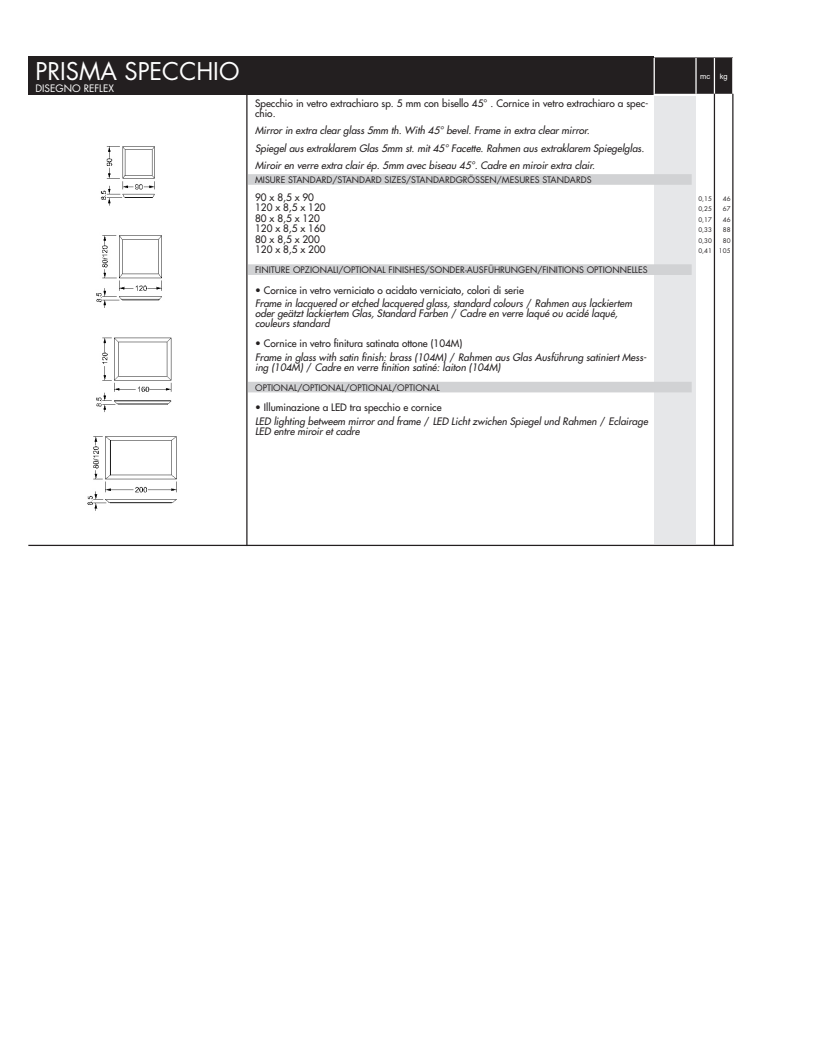
<style>
.page{position:relative;width:815px;height:1053px;background:#fff}
.page>*{position:absolute;margin:0;border:0;box-sizing:border-box;transform-origin:0 0}
.t1{font:23.75px "Futura Std";color:#fff}
.t2{font:italic 500 10px/13.5px "Futura Std";color:#231f20}
.t3{font:500 10px/10.5px "Futura Std";color:#231f20}
.t4{font:10px "Futura Std";color:#fff}
.t5{font:8.75px "Futura Std";color:#231f20}
.t6{font:7.5px "Arial";color:#fff}
.t7{font:6.25px/10.5px "Futura Std";color:#231f20;text-align:right}
.s1{font-style:normal}
.s2{font-weight:400;font-style:normal}
</style>
<div class="page">
<div style="left:28px;top:57px;width:626px;height:38px;background:#231f20"></div>
<svg style="left:654px;top:57px;width:79px;height:38px;background:#363334"></svg>
<div style="left:654px;top:96px;width:42px;height:447px;background:#e6e7e9"></div>
<hr style="left:28px;top:544px;width:705px;height:2px;background:#231f20">
<hr style="left:246px;top:94px;width:2px;height:452px;background:#231f20">
<hr style="left:714px;top:94px;width:1px;height:452px;background:#231f20">
<hr style="left:732px;top:94px;width:1px;height:452px;background:#231f20">
<img style="left:87px;top:146px;width:90px;height:365px">
<div style="left:248px;top:174px;width:444px;height:11px;background:#d1d2d4"></div>
<div style="left:248px;top:264px;width:444px;height:11px;background:#d1d2d4"></div>
<div style="left:248px;top:382px;width:444px;height:10px;background:#d1d2d4"></div>
<h1 class="t1" style="left:35px;top:56px;width:206px">PRISMA SPECCHIO</h1>
<p class="t4" style="left:35px;top:82px;width:80px">DISEGNO REFLEX</p>
<p class="t3" style="left:255px;top:98px;width:395px;line-height:10px">Specchio in vetro extrachiaro sp. 5 mm con bisello 45° . Cornice in vetro extrachiaro a spec&shy;chio.</p>
<p class="t2" style="left:255px;top:122px;width:391px;line-height:17.5px">Mirror in extra clear glass 5mm th. With 45° bevel. Frame in extra clear mirror.<br>Spiegel aus extraklarem Glas 5mm st. mit 45° Facette. Rahmen aus extraklarem Spiegelglas.<br>Miroir en verre extra clair ép. 5mm avec biseau 45°. Cadre en miroir extra clair.</p>
<p class="t5" style="left:255px;top:174px;width:338px">MISURE STANDARD/STANDARD SIZES/STANDARDGRÖSSEN/MESURES STANDARDS</p>
<p class="t3" style="left:255px;top:192px;width:72px">90 x 8,5 x 90<br>120 x 8,5 x 120<br>80 x 8,5 x 120<br>120 x 8,5 x 160<br>80 x 8,5 x 200<br>120 x 8,5 x 200</p>
<p class="t5" style="left:255px;top:264px;width:394px">FINITURE OPZIONALI/OPTIONAL FINISHES/SONDER-AUSFÜHRUNGEN/FINITIONS OPTIONNELLES</p>
<p class="t2" style="left:255px;top:283px;width:378px"><span class="s1">• Cornice in vetro verniciato o acidato verniciato, colori di serie<br></span>Frame in lacquered or etched lacquered glass, standard colours <span class="s2">/</span> Rahmen aus lackiertem</p>
<p class="t2" style="left:255px;top:309px;width:364px;line-height:10px">oder geätzt lackiertem Glas, Standard Farben <span class="s2">/</span> Cadre en verre laqué ou acidé laqué, couleurs standard</p>
<p class="t2" style="left:255px;top:337px;width:393px"><span class="s1">• Cornice in vetro finitura satinata ottone (104M)<br></span>Frame in glass with satin finish: brass (104M) <span class="s2">/</span> Rahmen aus Glas Ausführung satiniert Mess-</p>
<p class="t2" style="left:255px;top:360px;width:247px">ing (104M) <span class="s2">/</span> Cadre en verre finition satiné: laiton (104M)</p>
<p class="t5" style="left:255px;top:382px;width:186px">OPTIONAL/OPTIONAL/OPTIONAL/OPTIONAL</p>
<p class="t2" style="left:255px;top:401px;width:394px"><span class="s1">• Illuminazione a LED tra specchio e cornice<br></span>LED lighting betweem mirror and frame <span class="s2">/</span> LED Licht zwichen Spiegel und Rahmen <span class="s2">/</span> Eclairage</p>
<p class="t2" style="left:255px;top:424px;width:106px">LED entre miroir et cadre</p>
<p class="t6" style="left:700px;top:71px;width:11px">mc</p>
<p class="t6" style="left:720px;top:71px;width:9px">kg</p>
<p class="t7" style="left:698px;top:193px;width:15px">0,15</p>
<p class="t7" style="left:723px;top:193px;width:9px">46</p>
<p class="t7" style="left:698px;top:204px;width:15px">0,25</p>
<p class="t7" style="left:723px;top:204px;width:9px">67</p>
<p class="t7" style="left:698px;top:214px;width:15px">0,17</p>
<p class="t7" style="left:723px;top:214px;width:9px">46</p>
<p class="t7" style="left:698px;top:225px;width:15px">0,33</p>
<p class="t7" style="left:723px;top:225px;width:9px">88</p>
<p class="t7" style="left:698px;top:235px;width:15px">0,30</p>
<p class="t7" style="left:698px;top:235px;width:34px">80<br>0,41 105</p>
</div>
